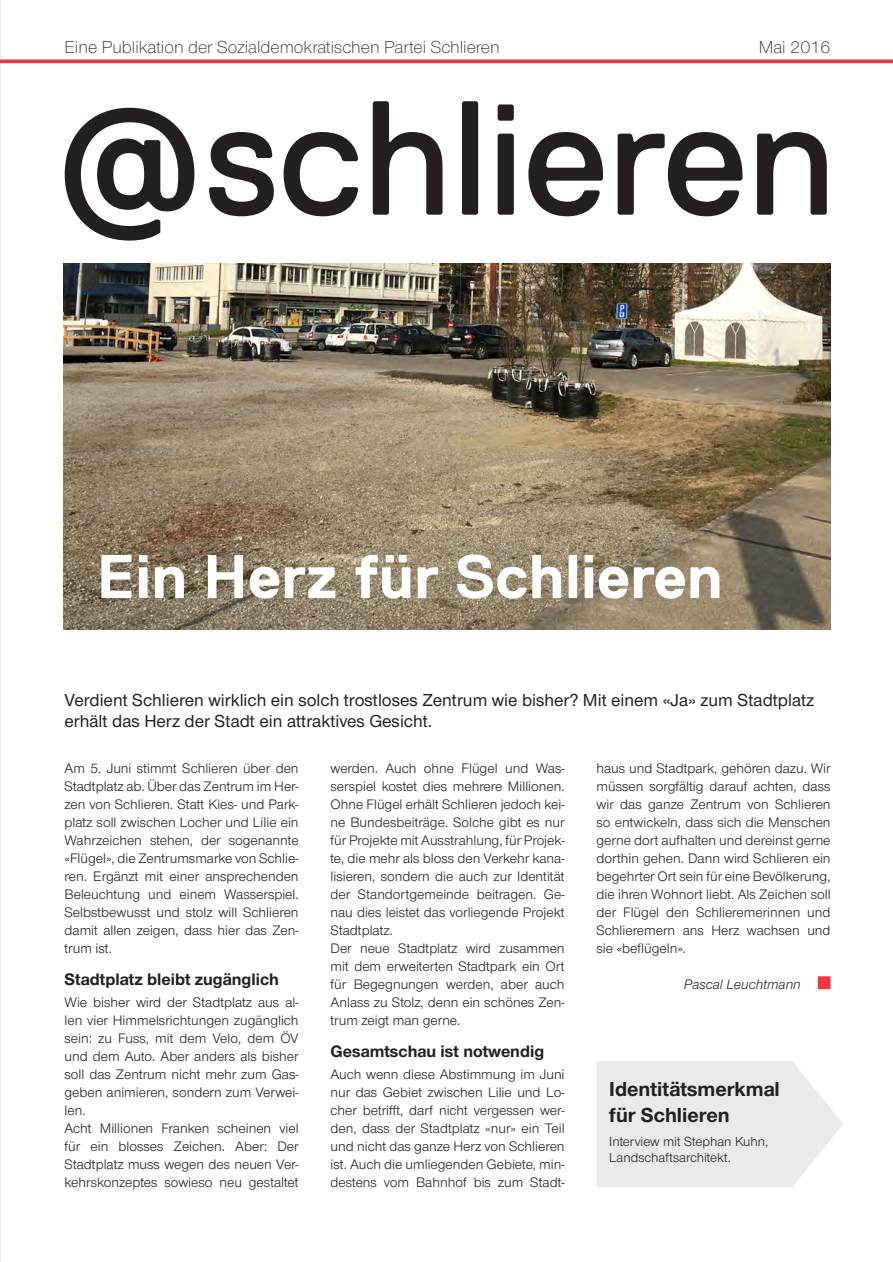
<style>
.page{position:relative;width:893px;height:1262px;background:#fff}
.page>*{position:absolute;margin:0;border:0;box-sizing:border-box;transform-origin:0 0}
.t1{font:162px "Replica";color:#231f20}
.t2{font:700 61.5px "Replica";color:#fff}
.GrauHinterlegt{font:700 21px/25.2px "Nimbus San Nov";color:#231f20}
.LeadText{font:500 18px/21.6px "Nimbus San Nov";color:#231f20}
.ObersteDach{font:300 18px "Nimbus San Nov";color:#231f20}
.ZwischentitelNormTex{font:700 17.25px "Nimbus San Nov";color:#231f20}
.NormalText{font:14.25px/18px "Nimbus San Nov";color:#231f20;text-align:justify}
.NormalartikelAutor{font:italic 14.25px "Nimbus San Nov";color:#231f20}
.GrauHinterlegt-2{font:13.65px/16.4px "Nimbus San Nov";color:#231f20}
</style>
<div class="page">
<hr style="left:0;top:0;width:1px;height:1261px;background:#e9eaeb">
<img style="left:63px;top:263px;width:767px;height:367px">
<svg style="left:0;top:59px;width:892px;height:4px;background:#ef4f52"></svg>
<svg style="left:596px;top:1061px;width:247px;height:126px;background:#ebeced"></svg>
<div style="left:817px;top:976px;width:13px;height:13px;background:#ee3a3e"></div>
<p class="ObersteDach" style="left:64px;top:36px;width:436px">Eine Publikation der Sozialdemokratischen Partei Schlieren</p>
<p class="ObersteDach" style="left:758px;top:36px;width:73px">Mai 2016</p>
<p class="t1" style="left:55px;top:69px;width:781px">@schlieren</p>
<p class="t2" style="left:96px;top:542px;width:627px">Ein Herz für Schlieren</p>
<p class="LeadText" style="left:64px;top:689px;width:751px">Verdient Schlieren wirklich ein solch trostloses Zentrum wie bisher? Mit einem «Ja» zum Stadtplatz erhält das Herz der Stadt ein attraktives Gesicht.</p>
<p class="NormalText" style="left:596px;top:759px;width:235px">haus und Stadtpark, gehören dazu. Wir müssen sorgfältig darauf achten, dass wir das ganze Zentrum von Schlieren so entwickeln, dass sich die Menschen gerne dort aufhalten und dereinst gerne dorthin gehen. Dann wird Schlieren ein begehrter Ort sein für eine Bevölkerung, die ihren Wohnort liebt. Als Zeichen soll der Flügel den Schlieremerinnen und Schlieremern ans Herz wachsen und sie «beflügeln».</p>
<p class="NormalartikelAutor" style="left:683px;top:976px;width:118px">Pascal Leuchtmann</p>
<p class="NormalText" style="left:64px;top:759px;width:235px">Am 5. Juni stimmt Schlieren über den Stadtplatz ab. Über das Zentrum im Her&shy;zen von Schlieren. Statt Kies- und Park&shy;platz soll zwischen Locher und Lilie ein Wahrzeichen stehen, der sogenannte «Flügel», die Zentrumsmarke von Schlie&shy;ren. Ergänzt mit einer ansprechenden Beleuchtung und einem Wasserspiel.<br>Selbstbewusst und stolz will Schlieren damit allen zeigen, dass hier das Zen&shy;trum ist.</p>
<p class="ZwischentitelNormTex" style="left:64px;top:969px;width:216px">Stadtplatz bleibt zugänglich</p>
<p class="NormalText" style="left:64px;top:993px;width:235px">Wie bisher wird der Stadtplatz aus al&shy;len vier Himmelsrichtungen zugänglich sein: zu Fuss, mit dem Velo, dem ÖV und dem Auto. Aber anders als bisher soll das Zentrum nicht mehr zum Gas&shy;geben animieren, sondern zum Verwei&shy;len.</p>
<p class="NormalText" style="left:64px;top:1119px;width:235px">Acht Millionen Franken scheinen viel für ein blosses Zeichen. Aber: Der Stadtplatz muss wegen des neuen Ver&shy;kehrskonzeptes sowieso neu gestaltet</p>
<p class="NormalText" style="left:330px;top:759px;width:235px">werden. Auch ohne Flügel und Was&shy;serspiel kostet dies mehrere Millionen.<br>Ohne Flügel erhält Schlieren jedoch kei&shy;ne Bundesbeiträge. Solche gibt es nur für Projekte mit Ausstrahlung, für Projek&shy;te, die mehr als bloss den Verkehr kana&shy;lisieren, sondern die auch zur Identität der Standortgemeinde beitragen. Ge&shy;nau dies leistet das vorliegende Projekt Stadtplatz.</p>
<p class="NormalText" style="left:330px;top:939px;width:235px">Der neue Stadtplatz wird zusammen mit dem erweiterten Stadtpark ein Ort für Begegnungen werden, aber auch Anlass zu Stolz, denn ein schönes Zen&shy;trum zeigt man gerne.</p>
<p class="ZwischentitelNormTex" style="left:330px;top:1041px;width:215px">Gesamtschau ist notwendig</p>
<p class="NormalText" style="left:330px;top:1065px;width:235px">Auch wenn diese Abstimmung im Juni nur das Gebiet zwischen Lilie und Lo&shy;cher betrifft, darf nicht vergessen wer&shy;den, dass der Stadtplatz «nur» ein Teil und nicht das ganze Herz von Schlieren ist. Auch die umliegenden Gebiete, min&shy;destens vom Bahnhof bis zum Stadt-</p>
<p class="GrauHinterlegt" style="left:609px;top:1076px;width:172px">Identitätsmerkmal für Schlieren</p>
<p class="GrauHinterlegt-2" style="left:609px;top:1133px;width:160px">Interview mit Stephan Kuhn,<br>Landschaftsarchitekt.</p>
</div>
